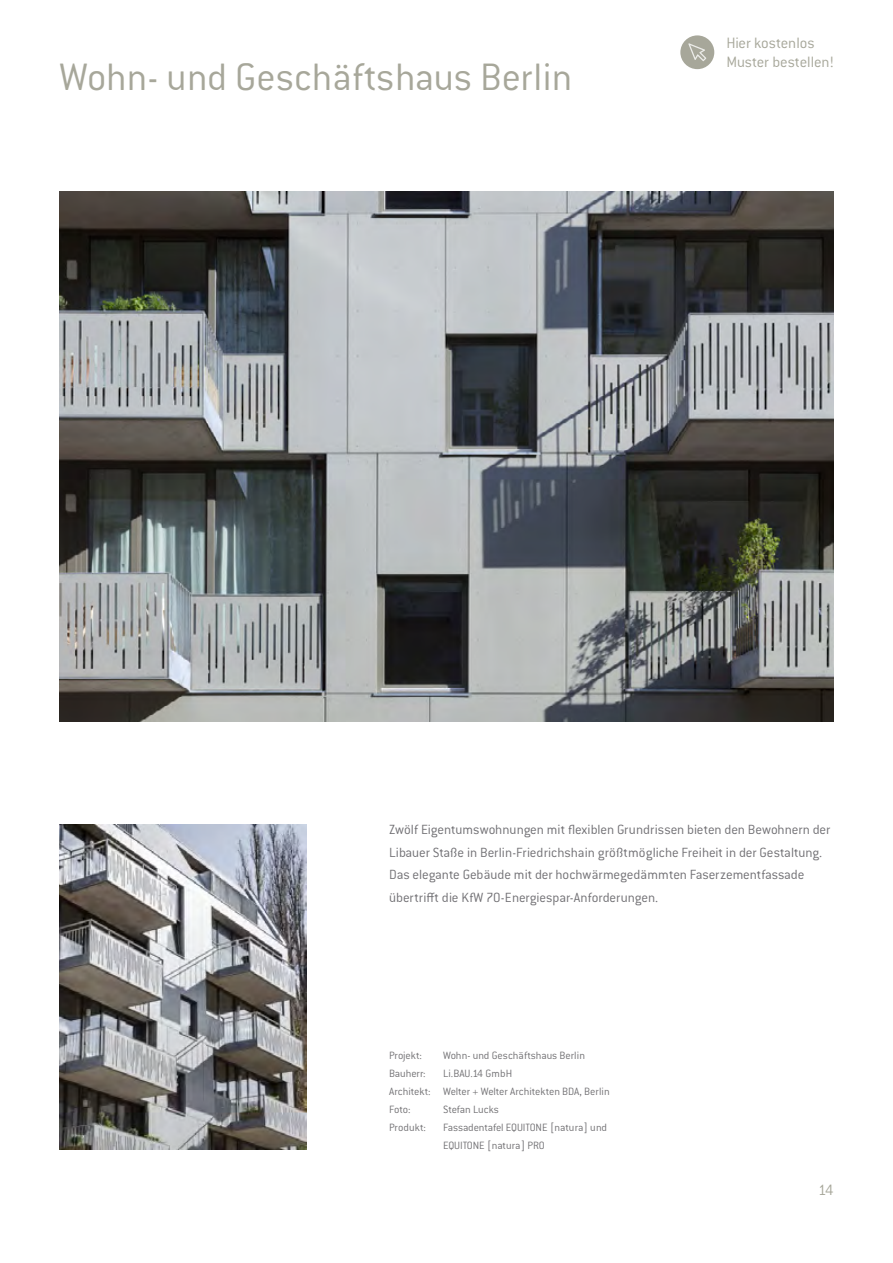
<style>
.page{position:relative;width:893px;height:1263px;background:#fff}
.page>*{position:absolute;margin:0;border:0;box-sizing:border-box;transform-origin:0 0}
.t1{font:300 42px "Conduit ITC Std";color:#a7a79a}
.t2{font:300 16.5px/19.5px "Conduit ITC Std";letter-spacing:-.01em;color:#a7a79a}
.t3{font:300 14.7px/22.5px "Conduit ITC Std";letter-spacing:-.005em;color:#717074}
.t4{font:300 11.7px/18px "Conduit ITC Std";letter-spacing:-.005em;color:#727174}
</style>
<div class="page">
<img style="left:60px;top:192px;width:773px;height:530px">
<img style="left:60px;top:825px;width:246px;height:325px">
<div style="left:680px;top:35px;width:34px;height:34px;background:#a7a79a;border-radius:50%"></div>
<svg style="left:688px;top:43px;width:18px;height:18px"></svg>
<h1 class="t1" style="left:60px;top:52px;width:514px">Wohn- und Geschäftshaus Berlin</h1>
<p class="t2" style="left:726px;top:32px;width:109px">Hier kostenlos<br>Muster bestellen!</p>
<p class="t3" style="left:389px;top:818px;width:443px">Zwölf Eigentumswohnungen mit flexiblen Grundrissen bieten den Bewohnern der Libauer Staße in Berlin-Friedrichshain größtmögliche Freiheit in der Gestaltung.<br>Das elegante Gebäude mit der hochwärmegedämmten Faserzementfassade übertrifft die KfW 70-Energiespar-Anforderungen.</p>
<p class="t4" style="left:389px;top:1046px;width:34px">Projekt:</p>
<p class="t4" style="left:443px;top:1046px;width:143px">Wohn- und Geschäftshaus Berlin</p>
<p class="t4" style="left:389px;top:1064px;width:38px">Bauherr:</p>
<p class="t4" style="left:389px;top:1064px;width:222px;text-indent:54px">Li.BAU.14 GmbH<br>Architekt: Welter + Welter Architekten BDA, Berlin<br>Foto:</p>
<p class="t4" style="left:443px;top:1100px;width:57px">Stefan Lucks</p>
<p class="t4" style="left:389px;top:1118px;width:38px">Produkt:</p>
<p class="t4" style="left:443px;top:1118px;width:165px">Fassadentafel EQUITONE [natura] und<br>EQUITONE [natura] PRO</p>
<p class="t2" style="left:818px;top:1180px;width:17px">14</p>
</div>
